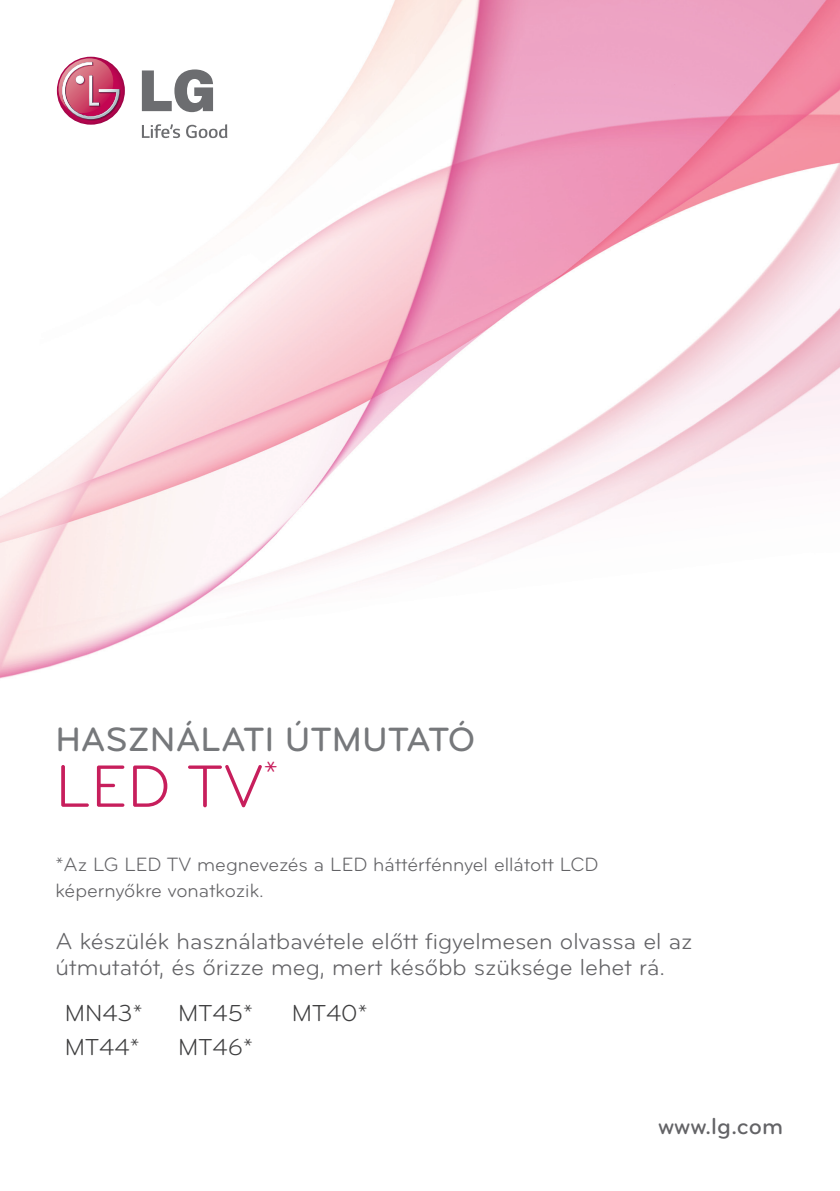
<style>
.page{position:relative;width:840px;height:1191px;background:#fff}
.page>*{position:absolute;margin:0;border:0;box-sizing:border-box;transform-origin:0 0}
.Product_name___Regul{font:62px "Bryant LG";color:#c71e5c}
.Manual_type___Medium{font:500 35px "Bryant LG";color:#76787b}
.Precaution___Regular{font:24px/26px "Bryant LG";color:#636366}
.t1{font:24px "Bryant LG";color:#3e3e3f}
.Website_address___Me{font:500 24px "Bryant LG";color:#636366}
.Precaution___Regular-2{font:20px/26px "Bryant LG";color:#636366}
</style>
<div class="page">
<img style="left:0;top:0;width:839px;height:679px">
<svg style="left:57px;top:57px;width:68px;height:68px"></svg>
<svg style="left:55px;top:58px;width:66px;height:63px"></svg>
<svg style="left:142px;top:69px;width:71px;height:43px"></svg>
<svg style="left:142px;top:124px;width:38px;height:14px"></svg>
<svg style="left:186px;top:124px;width:41px;height:14px"></svg>
<p class="Manual_type___Medium" style="left:55px;top:717px;width:421px">HASZNÁLATI ÚTMUTATÓ</p>
<p class="Product_name___Regul" style="left:55px;top:749px;width:224px">LED TV<sup>*</sup></p>
<p class="Precaution___Regular-2" style="left:55px;top:851px;width:544px">*Az LG LED TV megnevezés a LED háttérfénnyel ellátott LCD képernyőkre vonatkozik.</p>
<p class="Precaution___Regular" style="left:55px;top:928px;width:638px">A készülék használatbavétele előtt figyelmesen olvassa el az útmutatót, és őrizze meg, mert később szüksége lehet rá.</p>
<p class="t1" style="left:65px;top:999px;width:79px">MN43*</p>
<p class="t1" style="left:178px;top:999px;width:76px">MT45*</p>
<p class="t1" style="left:291px;top:999px;width:77px">MT40*</p>
<p class="t1" style="left:65px;top:1033px;width:76px">MT44*</p>
<p class="t1" style="left:178px;top:1033px;width:76px">MT46*</p>
<p class="Website_address___Me" style="left:657px;top:1111px;width:127px">www.lg.com</p>
</div>
